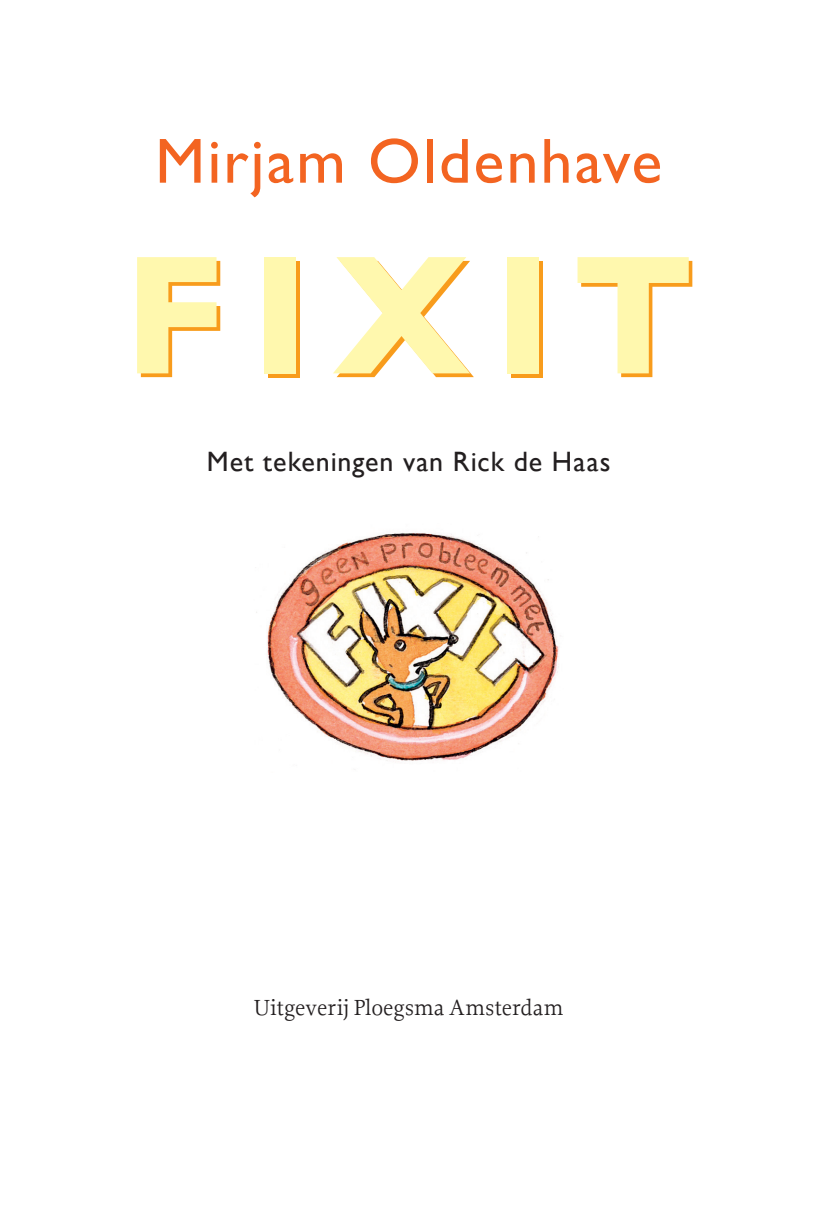
<style>
.page{position:relative;width:840px;height:1219px;background:#fff}
.page>*{position:absolute;margin:0;border:0;box-sizing:border-box;transform-origin:0 0}
.t1{font:234.8px "Gill Sans Bold SC";letter-spacing:.085em;color:#f89c1c}
.t2{font:64px "Gill Sans";letter-spacing:.03em;color:#f36421}
.t3{font:28px "Gill Sans";letter-spacing:.035em;color:#231f20}
.t4{font:23px "Proforma";color:#231f20}
.s1{color:#fff8ae}
</style>
<div class="page">
<img style="left:256px;top:533px;width:304px;height:228px">
<h2 class="t2" style="left:155px;top:123px;width:508px">Mirjam Oldenhave</h2>
<h1 class="t1" style="left:123px;top:158px;width:576px"><span class="s1">f</span>ixit</h1>
<p class="t3" style="left:207px;top:445px;width:405px">Met tekeningen van Rick de Haas</p>
<p class="t4" style="left:253px;top:993px;width:311px">Uitgeverij Ploegsma Amsterdam</p>
</div>
